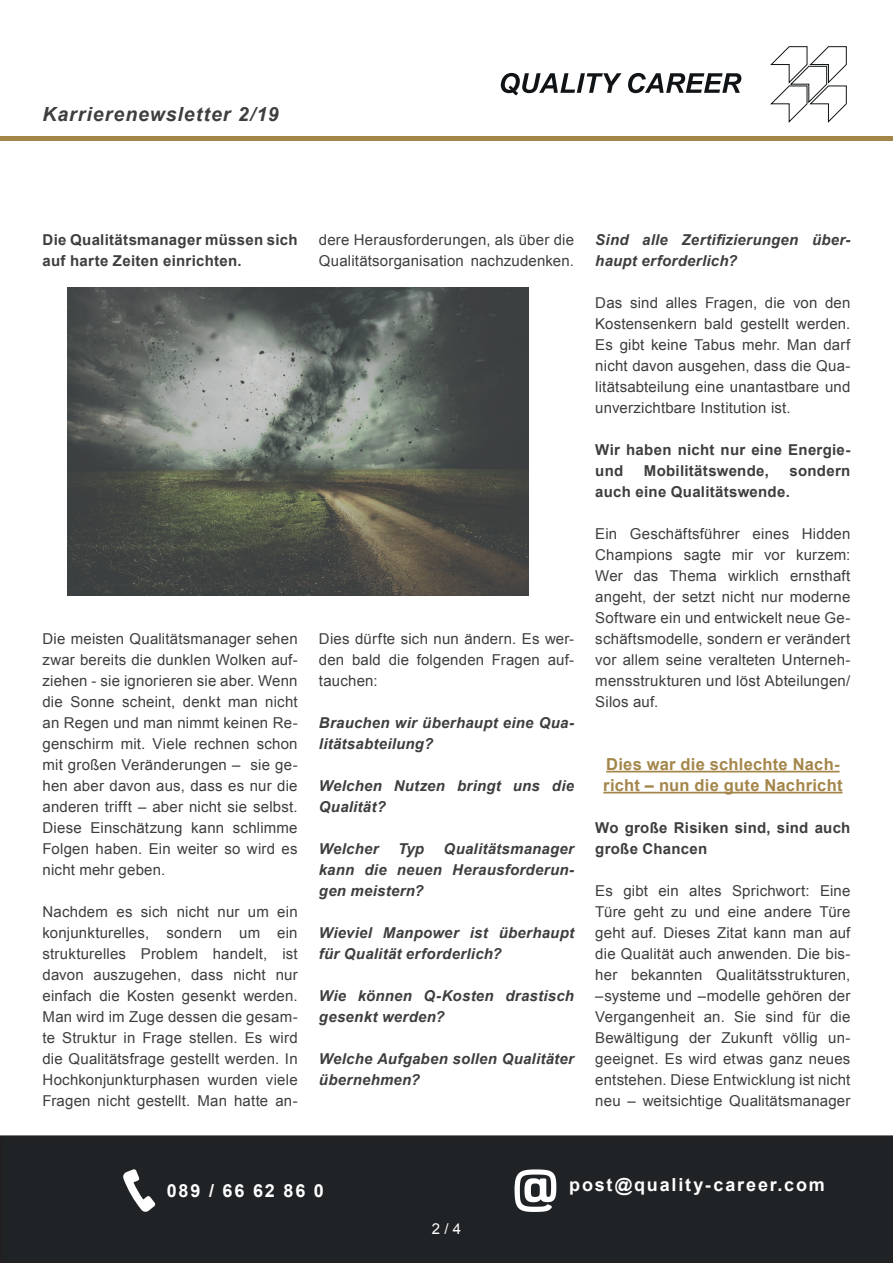
<style>
.page{position:relative;width:893px;height:1263px;background:#fff}
.page>*{position:absolute;margin:0;border:0;box-sizing:border-box;transform-origin:0 0}
.t1{font:italic 700 19.5px "Arial";letter-spacing:.05em;color:#3e3e3f}
.t2{font:700 18px "Arial";letter-spacing:.1em;color:#fff}
.t3{font:700 16.5px/21px "Arial";letter-spacing:.015em;color:#a4864a}
.t4{font:15px/21px "Arial";letter-spacing:.015em;color:#3e3e3f;text-align:justify}
.t5{font:italic 700 15px/21px "Arial";letter-spacing:.015em;color:#3e3e3f}
.t6{font:700 15px/21px "Arial";letter-spacing:.02em;color:#3e3e3f}
.t7{font:15px "Arial";color:#fff}
</style>
<div class="page">
<div style="left:1px;top:1136px;width:891px;height:126px;background:#1f2325"></div>
<div style="left:0;top:1135px;width:893px;height:128px;border:2px solid #231f20"></div>
<svg style="left:770px;top:46px;width:77px;height:77px"></svg>
<svg style="left:501px;top:73px;width:121px;height:22px"></svg>
<svg style="left:628px;top:73px;width:113px;height:20px"></svg>
<hr style="left:0;top:136px;width:893px;height:4px;background:#a4864a">
<svg style="left:123px;top:1169px;width:33px;height:43px"></svg>
<svg style="left:515px;top:1169px;width:41px;height:43px"></svg>
<hr style="left:606px;top:771px;width:234px;height:1px;background:#a4864a">
<hr style="left:603px;top:792px;width:239px;height:1px;background:#a4864a">
<img style="left:67px;top:288px;width:461px;height:307px">
<h1 class="t1" style="left:43px;top:101px;width:237px">Karrierenewsletter 2/19</h1>
<p class="t6" style="left:43px;top:229px;width:257px">Die Qualitätsmanager müssen sich auf harte Zeiten einrichten.</p>
<p class="t4" style="left:43px;top:628px;width:257px">Die meisten Qualitätsmanager sehen zwar bereits die dunklen Wolken auf&shy;ziehen - sie ignorieren sie aber. Wenn die Sonne scheint, denkt man nicht an Regen und man nimmt keinen Re&shy;genschirm mit. Viele rechnen schon mit großen Veränderungen – sie ge&shy;hen aber davon aus, dass es nur die anderen trifft – aber nicht sie selbst.<br>Diese Einschätzung kann schlimme Folgen haben. Ein weiter so wird es nicht mehr geben.</p>
<p class="t4" style="left:43px;top:901px;width:257px">Nachdem es sich nicht nur um ein konjunkturelles, sondern um ein strukturelles Problem handelt, ist davon auszugehen, dass nicht nur einfach die Kosten gesenkt werden.<br>Man wird im Zuge dessen die gesam&shy;te Struktur in Frage stellen. Es wird die Qualitätsfrage gestellt werden. In Hochkonjunkturphasen wurden viele Fragen nicht gestellt. Man hatte an-</p>
<p class="t4" style="left:319px;top:229px;width:257px">dere Herausforderungen, als über die<br>Qualitätsorganisation nachzudenken.</p>
<p class="t4" style="left:319px;top:628px;width:257px">Dies dürfte sich nun ändern. Es wer&shy;den bald die folgenden Fragen auf&shy;tauchen:</p>
<p class="t5" style="left:319px;top:712px;width:257px">Brauchen wir überhaupt eine Qua&shy;litätsabteilung?</p>
<p class="t5" style="left:319px;top:775px;width:257px">Welchen Nutzen bringt uns die<br>Qualität?</p>
<p class="t5" style="left:319px;top:838px;width:61px">Welcher</p>
<p class="t5" style="left:398px;top:838px;width:28px">Typ</p>
<p class="t5" style="left:319px;top:838px;width:257px;text-align:justify;text-indent:125px">Qualitätsmanager kann die neuen Herausforderun&shy;gen meistern?</p>
<p class="t5" style="left:319px;top:922px;width:257px">Wieviel Manpower ist überhaupt für Qualität erforderlich?</p>
<p class="t5" style="left:319px;top:985px;width:257px">Wie können Q-Kosten drastisch gesenkt werden?</p>
<p class="t5" style="left:319px;top:1048px;width:257px">Welche Aufgaben sollen Qualitäter übernehmen?</p>
<p class="t5" style="left:595px;top:229px;width:257px">Sind alle Zertifizierungen über&shy;haupt erforderlich?</p>
<p class="t4" style="left:595px;top:292px;width:257px">Das sind alles Fragen, die von den Kostensenkern bald gestellt werden.<br>Es gibt keine Tabus mehr. Man darf nicht davon ausgehen, dass die Qua&shy;litätsabteilung eine unantastbare und unverzichtbare Institution ist.</p>
<p class="t6" style="left:595px;top:439px;width:257px">Wir haben nicht nur eine Energie&shy;und</p>
<p class="t6" style="left:644px;top:460px;width:127px">Mobilitätswende,</p>
<p class="t6" style="left:595px;top:460px;width:257px;text-indent:194px">sondern auch eine Qualitätswende.</p>
<p class="t4" style="left:595px;top:523px;width:257px">Ein Geschäftsführer eines Hidden Champions sagte mir vor kurzem:<br>Wer das Thema wirklich ernsthaft angeht, der setzt nicht nur moderne Software ein und entwickelt neue Ge&shy;schäftsmodelle, sondern er verändert vor allem seine veralteten Unterneh&shy;mensstrukturen und löst Abteilungen/ Silos auf.</p>
<p class="t3" style="left:603px;top:754px;width:241px">Dies war die schlechte Nach&shy;richt – nun die gute Nachricht</p>
<p class="t6" style="left:595px;top:817px;width:257px">Wo große Risiken sind, sind auch große Chancen</p>
<p class="t4" style="left:595px;top:880px;width:257px">Es gibt ein altes Sprichwort: Eine Türe geht zu und eine andere Türe geht auf. Dieses Zitat kann man auf die Qualität auch anwenden. Die bis&shy;her bekannten Qualitätsstrukturen, –systeme und –modelle gehören der Vergangenheit an. Sie sind für die Bewältigung der Zukunft völlig un&shy;geeignet. Es wird etwas ganz neues entstehen. Diese Entwicklung ist nicht neu – weitsichtige Qualitätsmanager</p>
<p class="t2" style="left:167px;top:1178px;width:159px">089 / 66 62 86 0</p>
<p class="t2" style="left:569px;top:1172px;width:257px">post@quality-career.com</p>
<p class="t7" style="left:432px;top:1218px;width:31px">2 / 4</p>
</div>
